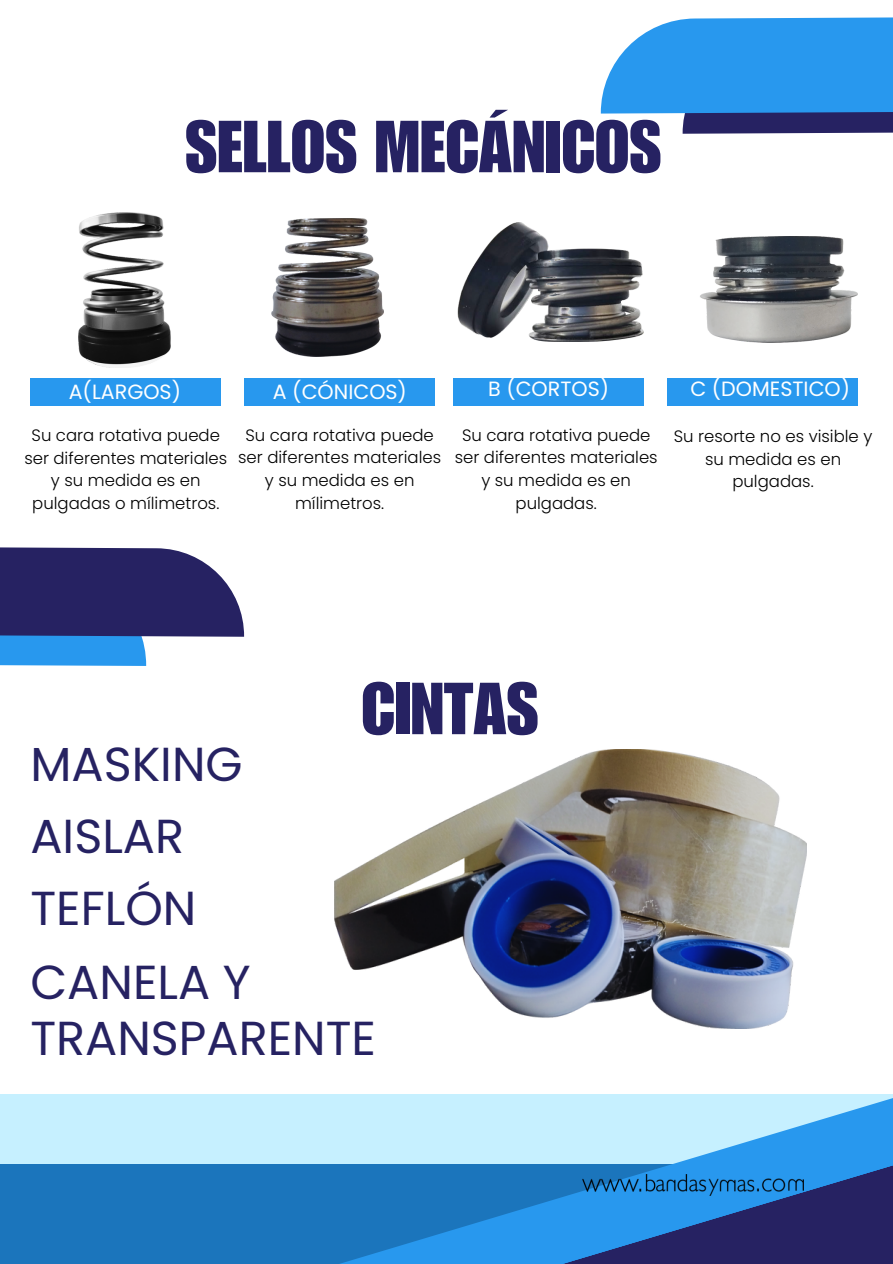
<style>
.page{position:relative;width:893px;height:1264px;background:#fff}
.page>*{position:absolute;margin:0;border:0;box-sizing:border-box;transform-origin:0 0}
.t1{font:72px "Impact LT Std";color:#262262}
.t2{font:47.7px/56.2px "Poppins";color:#262262}
.t3{font:20.55px "Poppins";color:#fff}
.t4{font:300 16.5px/22.5px "Poppins";color:#000;text-align:center}
</style>
<div class="page">
<div style="left:0;top:1094px;width:892px;height:169px;background:#1b75bc"></div>
<div style="left:0;top:1094px;width:892px;height:69px;background:#c6f0ff"></div>
<svg style="left:216px;top:1098px;width:676px;height:165px"></svg>
<svg style="left:523px;top:1137px;width:369px;height:126px"></svg>
<div style="left:30px;top:378px;width:191px;height:27px;background:#2898ee"></div>
<div style="left:453px;top:378px;width:191px;height:27px;background:#2898ee"></div>
<div style="left:244px;top:378px;width:191px;height:27px;background:#2898ee"></div>
<div style="left:667px;top:378px;width:190px;height:27px;background:#2898ee"></div>
<img style="left:582px;top:1174px;width:221px;height:21px">
<img style="left:78px;top:212px;width:93px;height:155px">
<img style="left:457px;top:222px;width:186px;height:120px">
<img style="left:700px;top:237px;width:157px;height:105px">
<img style="left:271px;top:218px;width:112px;height:138px">
<svg style="left:600px;top:17px;width:292px;height:116px;background:#4295de"></svg>
<svg style="left:0;top:547px;width:244px;height:118px"></svg>
<img style="left:334px;top:749px;width:472px;height:279px">
<p class="t1" style="left:185px;top:121px;width:477px">SELLOS MECÁNICOS</p>
<p class="t3" style="left:69px;top:377px;width:114px">A(LARGOS)</p>
<p class="t3" style="left:273px;top:377px;width:136px">A (CÓNICOS)</p>
<p class="t3" style="left:488px;top:374px;width:122px">B (CORTOS)</p>
<p class="t4" style="left:24px;top:424px;width:204px">Su cara rotativa puede ser diferentes materiales y su medida es en pulgadas o mílimetros.</p>
<p class="t3" style="left:690px;top:374px;width:161px">C (DOMESTICO)</p>
<p class="t4" style="left:238px;top:424px;width:204px">Su cara rotativa puede ser diferentes materiales y su medida es en mílimetros.</p>
<p class="t4" style="left:454px;top:424px;width:204px">Su cara rotativa puede ser diferentes materiales y su medida es en pulgadas.</p>
<p class="t4" style="left:673px;top:425px;width:200px">Su resorte no es visible y su medida es en pulgadas.</p>
<p class="t2" style="left:30px;top:736px;width:214px">MASKING</p>
<p class="t2" style="left:30px;top:808px;width:155px">AISLAR</p>
<p class="t2" style="left:30px;top:880px;width:167px">TEFLÓN</p>
<p class="t1" style="left:361px;top:682px;width:179px">CINTAS</p>
<p class="t2" style="left:30px;top:954px;width:347px">CANELA Y<br>TRANSPARENTE</p>
</div>
